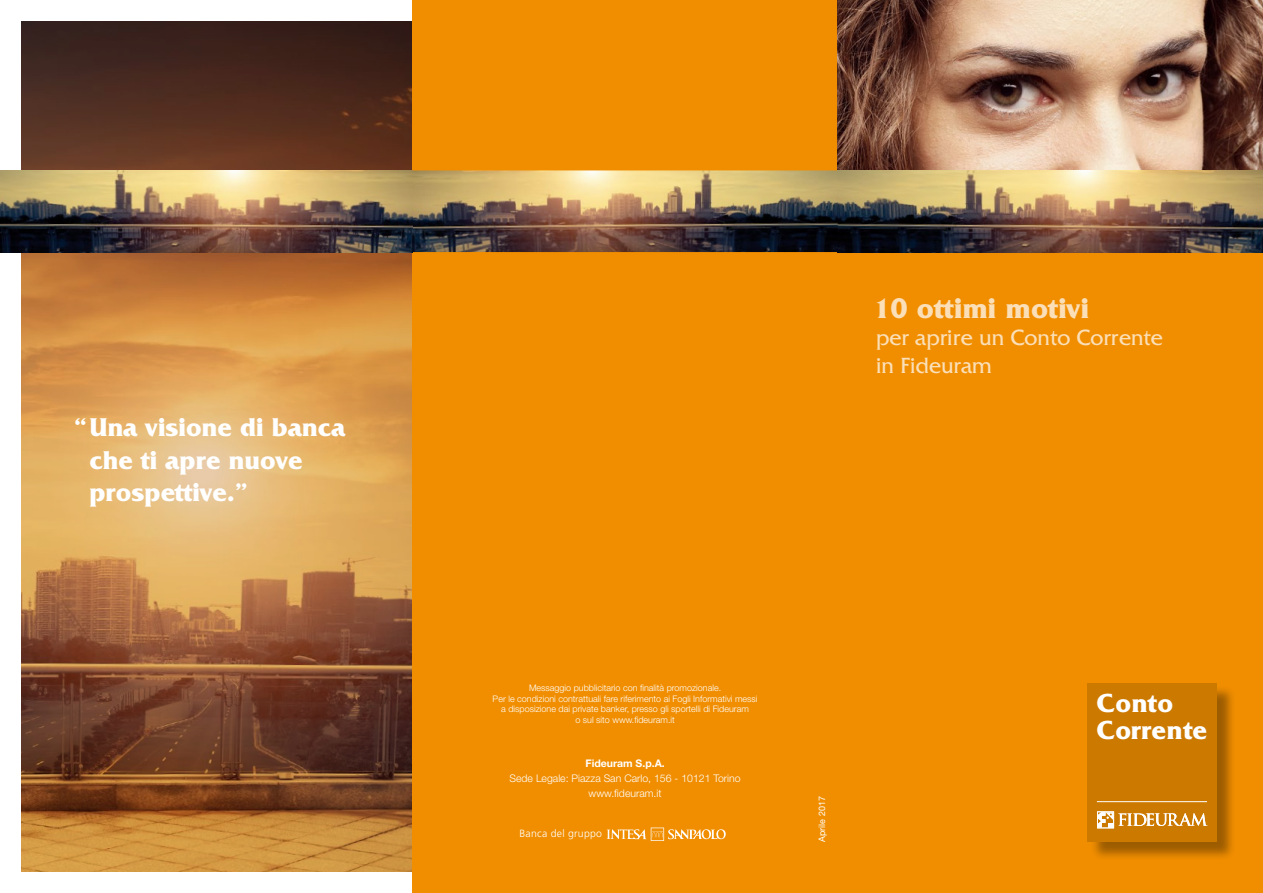
<style>
.page{position:relative;width:1263px;height:893px;background:#fff}
.page>*{position:absolute;margin:0;border:0;box-sizing:border-box;transform-origin:0 0}
.t1{font:700 29.7px "Friz Quadrata";letter-spacing:.01em;color:#fbdfb8}
.t2{font:700 27.3px/27.3px "Friz Quadrata";letter-spacing:.02em;color:#fff}
.t3{font:700 27px/32.4px "Friz Quadrata";color:#fff}
.t4{font:23.1px/27.8px "Friz Quadrata";color:#fbdfb8}
.t5{font:300 10.5px/15px "Helvetica Neue LT Std";color:#fff;text-align:center}
.t6{font:700 10.5px "Helvetica Neue LT Std";color:#fff}
.t7{font:300 10.5px "Frutiger LT Std";letter-spacing:.025em;color:#fff}
.t8{font:300 9px/10.8px "Helvetica Neue LT Std";color:#fff;text-align:center}
.t9{font:9px "Helvetica Neue LT Std";color:#fff}
</style>
<div class="page">
<img style="left:21px;top:21px;width:391px;height:851px">
<div style="left:838px;top:211px;width:425px;height:682px;background:#f18e00"></div>
<div style="left:412px;top:0;width:437px;height:893px;background:#f18e00"></div>
<img style="left:838px;top:0;width:425px;height:252px">
<div style="left:1090px;top:685px;width:145px;height:176px;background:#000;opacity:.35"></div>
<div style="left:1088px;top:683px;width:129px;height:159px;background:#cc7900"></div>
<img style="left:413px;top:170px;width:425px;height:82px">
<img style="left:0;top:170px;width:413px;height:82px">
<hr style="left:1097px;top:801px;width:110px;height:1px;background:#fff">
<svg style="left:1097px;top:811px;width:110px;height:17px"></svg>
<svg style="left:607px;top:827px;width:119px;height:14px"></svg>
<h3 class="t3" style="left:89px;top:411px;width:257px;text-indent:-16px">“Una visione di banca che ti apre nuove prospettive.”</h3>
<h1 class="t1" style="left:874px;top:292px;width:217px">10 ottimi motivi</h1>
<h3 class="t4" style="left:876px;top:324px;width:288px">per aprire un Conto Corrente in Fideuram</h3>
<p class="t8" style="left:493px;top:682px;width:266px">Messaggio pubblicitario con finalità promozionale.<br>Per le condizioni contrattuali fare riferimento ai Fogli Informativi messi a disposizione dai private banker, presso gli sportelli di Fideuram<br>o sul sito www.fideuram.it</p>
<p class="t6" style="left:585px;top:757px;width:81px">Fideuram S.p.A.</p>
<p class="t5" style="left:509px;top:770px;width:233px">Sede Legale: Piazza San Carlo, 156 - 10121 Torino www.fideuram.it</p>
<p class="t7" style="left:519px;top:827px;width:84px">Banca del gruppo</p>
<p class="t9" style="left:816px;top:842px;width:47px;rotate:-90deg">Aprile 2017</p>
<h2 class="t2" style="left:1097px;top:689px;width:112px">Conto<br>Corrente</h2>
</div>
